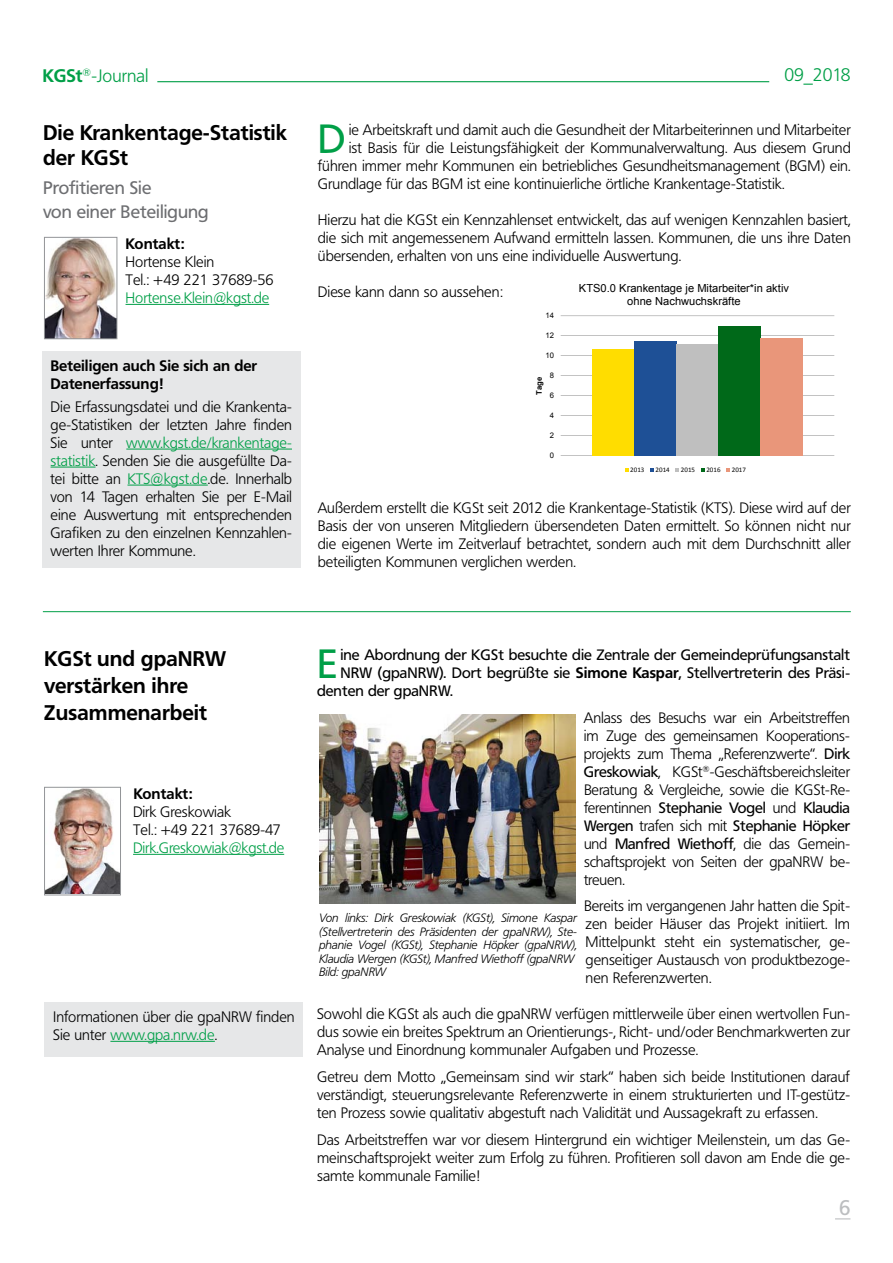
<style>
.page{position:relative;width:893px;height:1263px;background:#fff}
.page>*{position:absolute;margin:0;border:0;box-sizing:border-box;transform-origin:0 0}
.t1{font:40.5px "Frutiger BQ";color:#009f47}
.t2{font:700 21px/27px "Frutiger BQ";color:#000}
.t3{font:21px "Frutiger BQ";color:#bcbec0}
.t4{font:18px/24px "Frutiger BQ";color:#6d6e71}
.t5{font:300 18px "Frutiger BQ";color:#009f47}
.t6{font:300 15px/18px "Frutiger BQ";color:#000;text-align:justify}
.t7{font:15px "Frutiger BQ";color:#000}
.t8{font:700 15px/18px "Frutiger BQ";color:#000}
.t9{font:300 15px "Frutiger BQ";letter-spacing:-.01em;color:#009f47}
.t10{font:italic 300 12px/13.5px "Frutiger BQ";letter-spacing:-.01em;color:#000}
.t11{font:11.1px/12.8px "Arial";color:#000;text-align:center}
.t12{font:7.65px "Arial";color:#000}
.t13{font:700 7.65px "Arial";color:#000}
.t14{font:6.9px "Calibri";color:#000}
.t15{font:5.55px "Arial";letter-spacing:.005em;color:#000}
.s1{font-weight:700}
.s2{color:#009f47}
.s3{font-weight:400}
</style>
<div class="page">
<svg style="left:835px;top:1218px;width:15px;height:1px"></svg>
<hr style="left:157px;top:81px;width:612px;height:1px;background:#009f47">
<div style="left:42px;top:351px;width:258px;height:216px;background:#e6e7e8"></div>
<hr style="left:126px;top:449px;width:166px;height:1px;background:#009f47">
<hr style="left:51px;top:467px;width:45px;height:1px;background:#009f47">
<hr style="left:127px;top:485px;width:81px;height:1px;background:#009f47">
<hr style="left:126px;top:304px;width:143px;height:1px;background:#009f47">
<img style="left:46px;top:239px;width:69px;height:98px">
<div style="left:44px;top:237px;width:73px;height:102px;border:1px solid #939598"></div>
<hr style="left:561px;top:455px;width:273px;height:1px;background:#868686">
<hr style="left:561px;top:435px;width:273px;height:1px;background:#868686">
<hr style="left:561px;top:415px;width:273px;height:1px;background:#868686">
<hr style="left:561px;top:395px;width:273px;height:1px;background:#868686">
<hr style="left:561px;top:375px;width:273px;height:1px;background:#868686">
<hr style="left:561px;top:355px;width:273px;height:1px;background:#868686">
<hr style="left:561px;top:335px;width:273px;height:1px;background:#868686">
<hr style="left:561px;top:316px;width:273px;height:1px;background:#868686">
<div style="left:592px;top:349px;width:42px;height:106px;background:#fd0"></div>
<div style="left:634px;top:341px;width:42px;height:114px;background:#1e5096"></div>
<div style="left:676px;top:344px;width:43px;height:111px;background:#bfbfbf"></div>
<div style="left:719px;top:326px;width:42px;height:129px;background:#006919"></div>
<div style="left:761px;top:338px;width:42px;height:117px;background:#e9967a"></div>
<svg style="left:625px;top:468px;width:4px;height:3px"></svg>
<svg style="left:650px;top:468px;width:4px;height:3px"></svg>
<svg style="left:675px;top:468px;width:4px;height:3px"></svg>
<svg style="left:701px;top:468px;width:4px;height:3px"></svg>
<svg style="left:726px;top:468px;width:4px;height:3px"></svg>
<img style="left:319px;top:714px;width:256px;height:189px">
<hr style="left:133px;top:854px;width:151px;height:1px;background:#009f47">
<img style="left:46px;top:789px;width:73px;height:104px">
<div style="left:44px;top:787px;width:77px;height:108px;border:1px solid #939598"></div>
<div style="left:45px;top:1002px;width:258px;height:54px;background:#e6e7e8"></div>
<hr style="left:110px;top:1041px;width:105px;height:1px;background:#009f47">
<hr style="left:43px;top:611px;width:808px;height:1px;background:#009f47">
<p class="t5" style="left:43px;top:65px;width:107px"><span class="s1">KGSt</span><sup>®</sup>-Journal</p>
<p class="t5" style="left:784px;top:65px;width:68px">09_2018</p>
<h2 class="t2" style="left:43px;top:120px;width:245px;line-height:25.5px">Die Krankentage-Statistik der KGSt</h2>
<p class="t4" style="left:43px;top:175px;width:167px">Profitieren Sie<br>von einer Beteiligung</p>
<h1 class="t1" style="left:318px;top:115px;width:29px">D</h1>
<p class="t6" style="left:349px;top:121px;width:503px">ie Arbeitskraft und damit auch die Gesundheit der Mitarbeiterinnen und Mitarbeiter</p>
<p class="t6" style="left:349px;top:139px;width:504px">ist Basis für die Leistungsfähigkeit der Kommunalverwaltung. Aus diesem Grund</p>
<p class="t6" style="left:318px;top:157px;width:534px">führen immer mehr Kommunen ein betriebliches Gesundheitsmanagement (BGM) ein.</p>
<p class="t6" style="left:318px;top:175px;width:468px">Grundlage für das BGM ist eine kontinuierliche örtliche Krankentage-Statistik.</p>
<p class="t6" style="left:318px;top:211px;width:534px">Hierzu hat die KGSt ein Kennzahlenset entwickelt, das auf wenigen Kennzahlen basiert, die sich mit angemessenem Aufwand ermitteln lassen. Kommunen, die uns ihre Daten übersenden, erhalten von uns eine individuelle Auswertung.</p>
<p class="t6" style="left:318px;top:283px;width:187px">Diese kann dann so aussehen:</p>
<p class="t8" style="left:126px;top:235px;width:61px">Kontakt:</p>
<p class="t6" style="left:126px;top:253px;width:150px">Hortense Klein<br>Tel.: +49 221 37689-56</p>
<p class="t9" style="left:126px;top:289px;width:145px">Hortense.Klein@kgst.de</p>
<p class="t11" style="left:579px;top:282px;width:212px">KTS0.0 Krankentage je Mitarbeiter*in aktiv ohne Nachwuchskräfte</p>
<p class="t12" style="left:546px;top:311px;width:10px">14</p>
<p class="t8" style="left:51px;top:357px;width:208px">Beteiligen auch Sie sich an der<br>Datenerfassung!</p>
<p class="t6" style="left:51px;top:398px;width:243px">Die Erfassungsdatei und die Krankenta&shy;ge-Statistiken der letzten Jahre finden Sie unter <span class="s2">www.kgst.de/krankentage&shy;statistik</span>. Senden Sie die ausgefüllte Da&shy;tei bitte an <span class="s2">KTS@kgst.de</span>.de. Innerhalb von 14 Tagen erhalten Sie per E-Mail eine Auswertung mit entsprechenden Grafiken zu den einzelnen Kennzahlen&shy;werten Ihrer Kommune.</p>
<p class="t12" style="left:546px;top:331px;width:10px">12</p>
<p class="t12" style="left:546px;top:350px;width:10px">10</p>
<p class="t12" style="left:550px;top:370px;width:6px">8</p>
<p class="t13" style="left:534px;top:395px;width:19px;rotate:-90deg">Tage</p>
<p class="t12" style="left:550px;top:390px;width:6px">6</p>
<p class="t12" style="left:550px;top:410px;width:6px">4</p>
<p class="t12" style="left:550px;top:430px;width:6px">2</p>
<p class="t12" style="left:550px;top:450px;width:6px">0</p>
<p class="t14" style="left:630px;top:465px;width:16px">2013</p>
<p class="t14" style="left:656px;top:465px;width:16px">2014</p>
<p class="t14" style="left:681px;top:465px;width:16px">2015</p>
<p class="t14" style="left:706px;top:465px;width:16px">2016</p>
<p class="t14" style="left:732px;top:465px;width:16px">2017</p>
<p class="t6" style="left:318px;top:499px;width:534px">Außerdem erstellt die KGSt seit 2012 die Krankentage-Statistik (KTS). Diese wird auf der Basis der von unseren Mitgliedern übersendeten Daten ermittelt. So können nicht nur die eigenen Werte im Zeitverlauf betrachtet, sondern auch mit dem Durchschnitt aller beteiligten Kommunen verglichen werden.</p>
<p class="t15" style="left:465px;top:545px;width:38px">© KGSt<sup>®</sup> Köln,</p>
<h2 class="t2" style="left:44px;top:645px;width:183px">KGSt und gpaNRW verstärken ihre<br>Zusammenarbeit</h2>
<h1 class="t1" style="left:317px;top:640px;width:22px">E</h1>
<p class="t7" style="left:340px;top:646px;width:511px">ine Abordnung der KGSt besuchte die Zentrale der Gemeindeprüfungsanstalt</p>
<p class="t7" style="left:340px;top:664px;width:511px">NRW (gpaNRW). Dort begrüßte sie <span class="s1">Simone Kaspar</span>, Stellvertreterin des Präsi-</p>
<p class="t7" style="left:317px;top:682px;width:137px">denten der gpaNRW.</p>
<p class="t6" style="left:584px;top:709px;width:268px">Anlass des Besuchs war ein Arbeitstreffen im Zuge des gemeinsamen Kooperations&shy;projekts zum Thema „Referenzwerte“. <span class="s3">Dirk Greskowiak</span>, KGSt<sup>®</sup>-Geschäftsbereichsleiter Beratung &amp; Vergleiche, sowie die KGSt-Re&shy;ferentinnen <span class="s3">Stephanie Vogel</span> und <span class="s3">Klaudia Wergen</span> trafen sich mit <span class="s3">Stephanie Höpker </span>und <span class="s3">Manfred Wiethoff</span>, die das Gemein&shy;schaftsprojekt von Seiten der gpaNRW be&shy;treuen.</p>
<p class="t6" style="left:584px;top:897px;width:268px">Bereits im vergangenen Jahr hatten die Spit&shy;zen beider Häuser das Projekt initiiert. Im Mittelpunkt steht ein systematischer, ge&shy;genseitiger Austausch von produktbezoge&shy;nen Referenzwerten.</p>
<p class="t6" style="left:317px;top:1005px;width:534px">Sowohl die KGSt als auch die gpaNRW verfügen mittlerweile über einen wertvollen Fun&shy;dus sowie ein breites Spektrum an Orientierungs-, Richt- und/oder Benchmarkwerten zur Analyse und Einordnung kommunaler Aufgaben und Prozesse.</p>
<p class="t6" style="left:317px;top:1068px;width:534px">Getreu dem Motto „Gemeinsam sind wir stark“ haben sich beide Institutionen darauf verständigt, steuerungsrelevante Referenzwerte in einem strukturierten und IT-gestütz&shy;ten Prozess sowie qualitativ abgestuft nach Validität und Aussagekraft zu erfassen.</p>
<p class="t6" style="left:317px;top:1130px;width:534px">Das Arbeitstreffen war vor diesem Hintergrund ein wichtiger Meilenstein, um das Ge&shy;meinschaftsprojekt weiter zum Erfolg zu führen. Profitieren soll davon am Ende die ge&shy;samte kommunale Familie!</p>
<p class="t8" style="left:133px;top:785px;width:61px">Kontakt:</p>
<p class="t6" style="left:133px;top:803px;width:149px">Dirk Greskowiak<br>Tel.: +49 221 37689-47</p>
<p class="t9" style="left:133px;top:839px;width:153px">Dirk.Greskowiak@kgst.de</p>
<p class="t10" style="left:319px;top:911px;width:259px">Von links: Dirk Greskowiak (KGSt), Simone Kaspar (Stellvertreterin des Präsidenten der gpaNRW), Ste&shy;phanie Vogel (KGSt), Stephanie Höpker (gpaNRW), Klaudia Wergen (KGSt), Manfred Wiethoff (gpaNRW Bild: gpaNRW</p>
<p class="t6" style="left:53px;top:1008px;width:243px">Informationen über die gpaNRW finden<br>Sie unter <span class="s2">www.gpa.nrw.de</span>.</p>
<h2 class="t3" style="left:839px;top:1195px;width:13px">6</h2>
</div>
